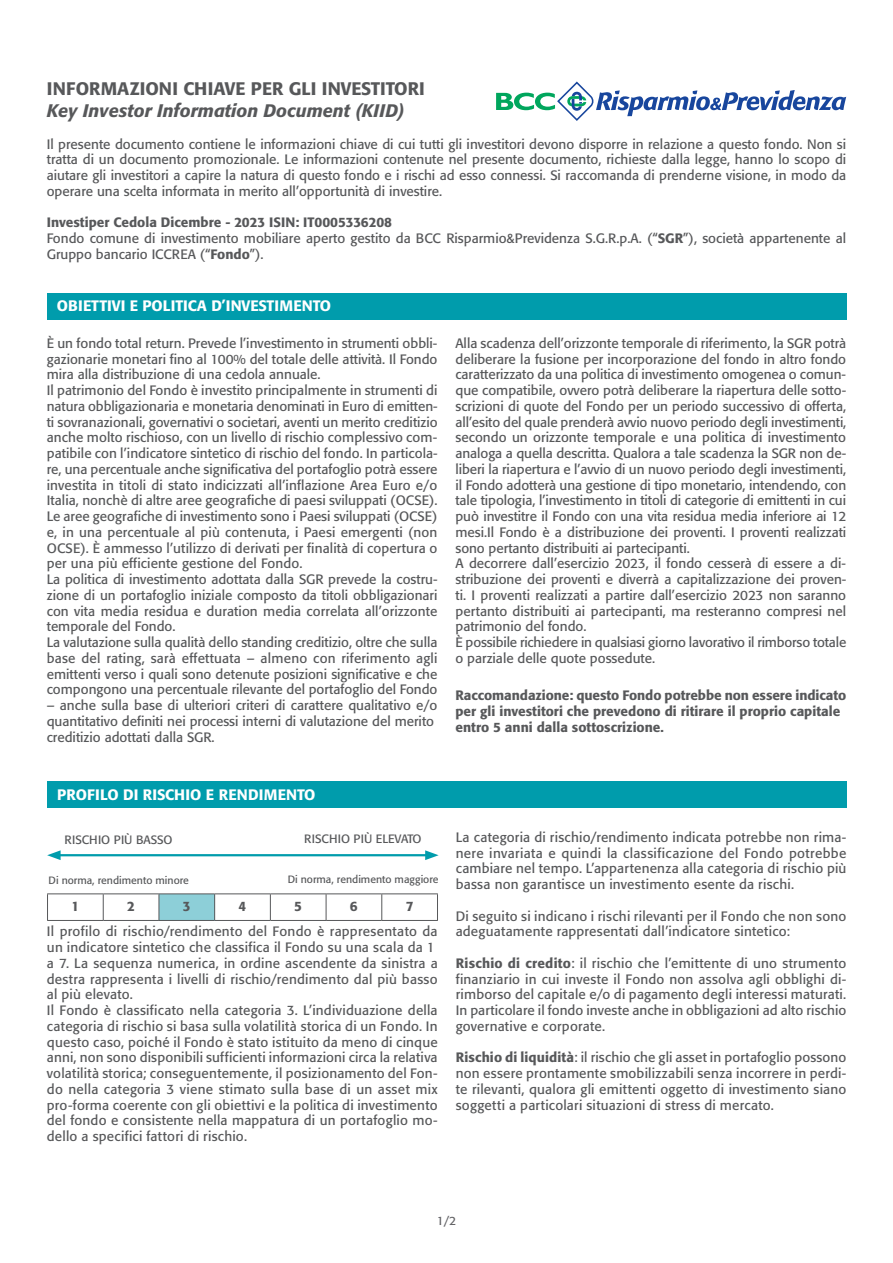
<style>
.page{position:relative;width:893px;height:1263px;background:#fff}
.page>*{position:absolute;margin:0;border:0;box-sizing:border-box;transform-origin:0 0}
.t1{font:italic 500 18px "Formata";color:#57585a}
.t2{font:500 18px "Formata";color:#57585a}
.t3{font:500 15px "Formata";color:#fff}
.t4{font:13.5px/15.8px "Formata";color:#57585a}
.t5{font:500 13.5px/15.8px "Formata";color:#57585a}
.t6{font:12px "Formata";color:#57585a}
.t7{font:12px "Formata";color:#636366}
.t8{font:10.5px "Formata";color:#57585a}
.s1{font-weight:500}
</style>
<div class="page">
<div style="left:47px;top:293px;width:799px;height:27px;background:#009cac"></div>
<div style="left:47px;top:781px;width:800px;height:27px;background:#009cac"></div>
<div style="left:159px;top:894px;width:56px;height:26px;background:#8dcfd8"></div>
<hr style="left:47px;top:893px;width:56px;height:1px;background:#57585a">
<svg style="left:47px;top:894px;width:1px;height:26px"></svg>
<hr style="left:103px;top:893px;width:56px;height:1px;background:#57585a">
<svg style="left:103px;top:894px;width:1px;height:26px"></svg>
<hr style="left:159px;top:893px;width:56px;height:1px;background:#57585a">
<svg style="left:159px;top:894px;width:1px;height:26px"></svg>
<hr style="left:215px;top:893px;width:55px;height:1px;background:#57585a">
<svg style="left:214px;top:894px;width:1px;height:26px"></svg>
<hr style="left:270px;top:893px;width:56px;height:1px;background:#57585a">
<svg style="left:270px;top:894px;width:1px;height:26px"></svg>
<hr style="left:326px;top:893px;width:56px;height:1px;background:#57585a">
<svg style="left:326px;top:894px;width:1px;height:26px"></svg>
<hr style="left:382px;top:893px;width:56px;height:1px;background:#57585a">
<svg style="left:381px;top:894px;width:1px;height:26px"></svg>
<svg style="left:437px;top:894px;width:1px;height:26px"></svg>
<hr style="left:47px;top:920px;width:56px;height:1px;background:#57585a">
<hr style="left:103px;top:920px;width:56px;height:1px;background:#57585a">
<hr style="left:159px;top:920px;width:56px;height:1px;background:#57585a">
<hr style="left:215px;top:920px;width:55px;height:1px;background:#57585a">
<hr style="left:270px;top:920px;width:56px;height:1px;background:#57585a">
<hr style="left:326px;top:920px;width:56px;height:1px;background:#57585a">
<hr style="left:382px;top:920px;width:56px;height:1px;background:#57585a">
<hr style="left:56px;top:854px;width:373px;height:2px;background:#009cac">
<svg style="left:47px;top:850px;width:14px;height:10px"></svg>
<svg style="left:425px;top:850px;width:14px;height:10px"></svg>
<svg style="left:496px;top:81px;width:350px;height:40px"></svg>
<h1 class="t2" style="left:47px;top:78px;width:380px">INFORMAZIONI CHIAVE PER GLI INVESTITORI</h1>
<h1 class="t1" style="left:47px;top:99px;width:359px">Key Investor Information Document (KIID)</h1>
<p class="t4" style="left:47px;top:136px;width:801px;text-align:justify">Il presente documento contiene le informazioni chiave di cui tutti gli investitori devono disporre in relazione a questo fondo. Non si tratta di un documento promozionale. Le informazioni contenute nel presente documento, richieste dalla legge, hanno lo scopo di aiutare gli investitori a capire la natura di questo fondo e i rischi ad esso connessi. Si raccomanda di prenderne visione, in modo da operare una scelta informata in merito all’opportunità di investire.</p>
<p class="t4" style="left:47px;top:215px;width:801px"><span class="s1">Investiper Cedola Dicembre - 2023 ISIN: IT0005336208<br></span>Fondo comune di investimento mobiliare aperto gestito da BCC Risparmio&amp;Previdenza S.G.R.p.A. (“<span class="s1">SGR</span>”), società appartenente al<br>Gruppo bancario ICCREA (“<span class="s1">Fondo</span>”).</p>
<p class="t3" style="left:57px;top:297px;width:276px">OBIETTIVI E POLITICA D’INVESTIMENTO</p>
<p class="t4" style="left:47px;top:335px;width:392px">È un fondo total return. Prevede l’investimento in strumenti obbli&shy;gazionarie monetari fino al 100% del totale delle attività. Il Fondo mira alla distribuzione di una cedola annuale.<br>Il patrimonio del Fondo è investito principalmente in strumenti di natura obbligazionaria e monetaria denominati in Euro di emitten&shy;ti sovranazionali, governativi o societari, aventi un merito creditizio anche molto rischioso, con un livello di rischio complessivo com&shy;patibile con l’indicatore sintetico di rischio del fondo. In particola&shy;re, una percentuale anche significativa del portafoglio potrà essere investita in titoli di stato indicizzati all’inflazione Area Euro e/o Italia, nonchè di altre aree geografiche di paesi sviluppati (OCSE).<br>Le aree geografiche di investimento sono i Paesi sviluppati (OCSE) e, in una percentuale al più contenuta, i Paesi emergenti (non OCSE). È ammesso l’utilizzo di derivati per finalità di copertura o per una più efficiente gestione del Fondo.<br>La politica di investimento adottata dalla SGR prevede la costru&shy;zione di un portafoglio iniziale composto da titoli obbligazionari con vita media residua e duration media correlata all’orizzonte temporale del Fondo.<br>La valutazione sulla qualità dello standing creditizio, oltre che sulla base del rating, sarà effettuata – almeno con riferimento agli emittenti verso i quali sono detenute posizioni significative e che compongono una percentuale rilevante del portafoglio del Fondo</p>
<p class="t4" style="left:47px;top:697px;width:392px">– anche sulla base di ulteriori criteri di carattere qualitativo e/o quantitativo definiti nei processi interni di valutazione del merito creditizio adottati dalla SGR.</p>
<p class="t4" style="left:455px;top:335px;width:392px">Alla scadenza dell’orizzonte temporale di riferimento, la SGR potrà deliberare la fusione per incorporazione del fondo in altro fondo caratterizzato da una politica di investimento omogenea o comun&shy;que compatibile, ovvero potrà deliberare la riapertura delle sotto&shy;scrizioni di quote del Fondo per un periodo successivo di offerta, all’esito del quale prenderà avvio nuovo periodo degli investimenti, secondo un orizzonte temporale e una politica di investimento analoga a quella descritta. Qualora a tale scadenza la SGR non de&shy;liberi la riapertura e l’avvio di un nuovo periodo degli investimenti, il Fondo adotterà una gestione di tipo monetario, intendendo, con tale tipologia, l’investimento in titoli di categorie di emittenti in cui può investitre il Fondo con una vita residua media inferiore ai 12 mesi.Il Fondo è a distribuzione dei proventi. I proventi realizzati sono pertanto distribuiti ai partecipanti.<br>A decorrere dall’esercizio 2023, il fondo cesserà di essere a di&shy;stribuzione dei proventi e diverrà a capitalizzazione dei proven&shy;ti. I proventi realizzati a partire dall’esercizio 2023 non saranno pertanto distribuiti ai partecipanti, ma resteranno compresi nel patrimonio del fondo.<br>È possibile richiedere in qualsiasi giorno lavorativo il rimborso totale o parziale delle quote possedute.</p>
<p class="t5" style="left:455px;top:687px;width:392px">Raccomandazione: questo Fondo potrebbe non essere indicato per gli investitori che prevedono di ritirare il proprio capitale entro 5 anni dalla sottoscrizione.</p>
<p class="t3" style="left:57px;top:785px;width:260px">PROFILO DI RISCHIO E RENDIMENTO</p>
<p class="t6" style="left:304px;top:832px;width:119px">RISCHIO PIÙ ELEVATO</p>
<p class="t6" style="left:65px;top:832px;width:110px">RISCHIO PIÙ BASSO</p>
<p class="t8" style="left:49px;top:874px;width:142px">Di norma, rendimento minore</p>
<p class="t8" style="left:288px;top:873px;width:152px">Di norma, rendimento maggiore</p>
<p class="t5" style="left:71px;top:898px;width:9px">1</p>
<p class="t5" style="left:127px;top:898px;width:9px">2</p>
<p class="t5" style="left:183px;top:898px;width:9px">3</p>
<p class="t5" style="left:239px;top:898px;width:9px">4</p>
<p class="t5" style="left:294px;top:898px;width:9px">5</p>
<p class="t5" style="left:350px;top:898px;width:9px">6</p>
<p class="t5" style="left:406px;top:898px;width:9px">7</p>
<p class="t4" style="left:47px;top:924px;width:392px">Il profilo di rischio/rendimento del Fondo è rappresentato da un indicatore sintetico che classifica il Fondo su una scala da 1 a 7. La sequenza numerica, in ordine ascendente da sinistra a destra rappresenta i livelli di rischio/rendimento dal più basso al più elevato.<br>Il Fondo è classificato nella categoria 3. L’individuazione della categoria di rischio si basa sulla volatilità storica di un Fondo. In questo caso, poiché il Fondo è stato istituito da meno di cinque anni, non sono disponibili sufficienti informazioni circa la relativa volatilità storica; conseguentemente, il posizionamento del Fon&shy;do nella categoria 3 viene stimato sulla base di un asset mix pro-forma coerente con gli obiettivi e la politica di investimento del fondo e consistente nella mappatura di un portafoglio mo&shy;dello a specifici fattori di rischio.</p>
<p class="t4" style="left:456px;top:829px;width:392px;text-align:justify">La categoria di rischio/rendimento indicata potrebbe non rima&shy;nere invariata e quindi la classificazione del Fondo potrebbe cambiare nel tempo. L’appartenenza alla categoria di rischio più bassa non garantisce un investimento esente da rischi.</p>
<p class="t4" style="left:456px;top:908px;width:392px">Di seguito si indicano i rischi rilevanti per il Fondo che non sono adeguatamente rappresentati dall’indicatore sintetico:</p>
<p class="t4" style="left:456px;top:955px;width:392px;text-align:justify"><span class="s1">Rischio di credito</span>: il rischio che l’emittente di uno strumento finanziario in cui investe il Fondo non assolva agli obblighi di&shy;rimborso del capitale e/o di pagamento degli interessi maturati.<br>In particolare il fondo investe anche in obbligazioni ad alto rischio governative e corporate.</p>
<p class="t4" style="left:456px;top:1050px;width:392px;text-align:justify"><span class="s1">Rischio di liquidità</span>: il rischio che gli asset in portafoglio possono non essere prontamente smobilizzabili senza incorrere in perdi&shy;te rilevanti, qualora gli emittenti oggetto di investimento siano soggetti a particolari situazioni di stress di mercato.</p>
<p class="t7" style="left:437px;top:1214px;width:21px">1/2</p>
</div>
